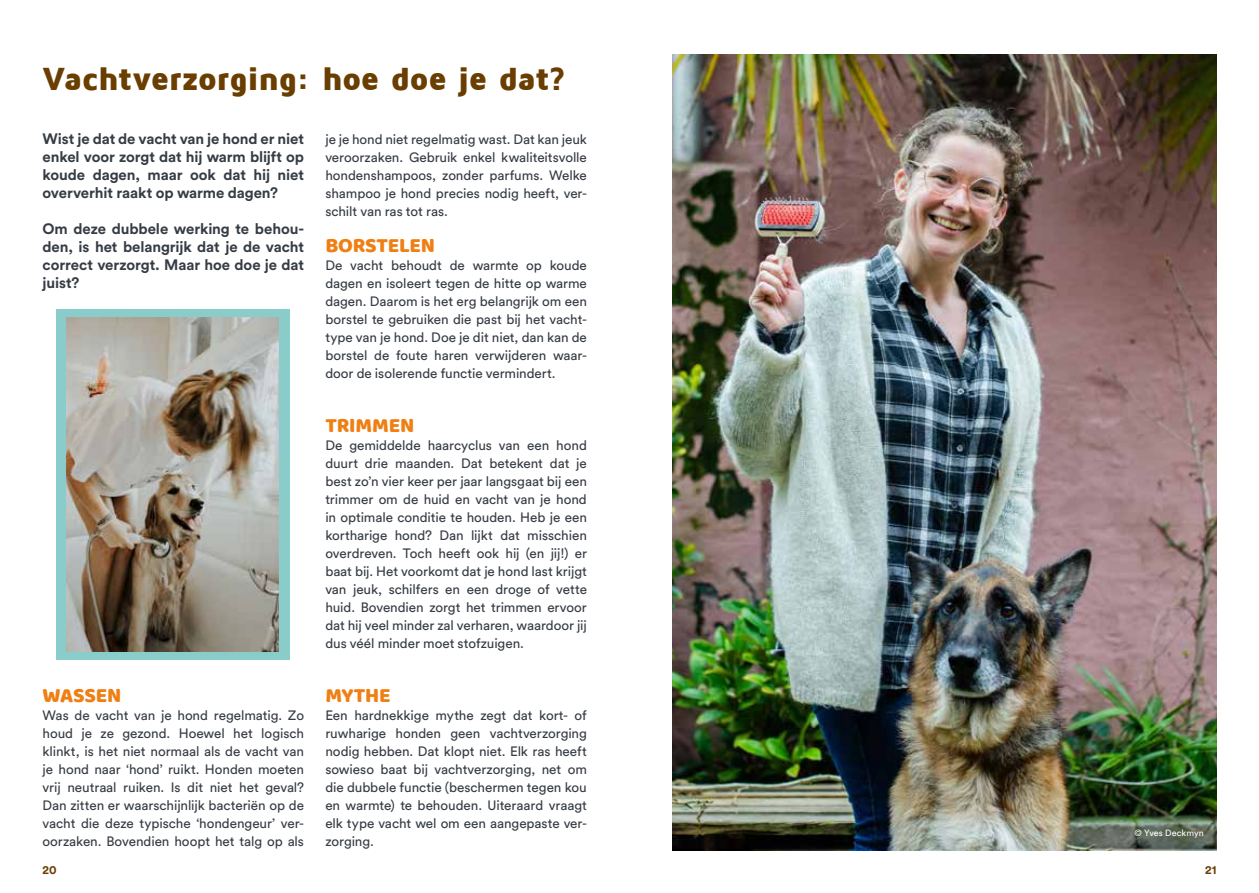
<style>
.page{position:relative;width:1259px;height:893px;background:#fff}
.page>*{position:absolute;margin:0;border:0;box-sizing:border-box;transform-origin:0 0}
.t1{font:900 33px "Maven Pro";letter-spacing:-.015em;color:#6a3d00}
.t2{font:21px "Baloo";letter-spacing:-.01em;color:#ef7f13}
.t3{font:700 15px/18px "Circular Std";letter-spacing:-.01em;color:#363c44;text-align:justify}
.t4{font:13.5px/18px "Circular Std";letter-spacing:-.005em;color:#363c44;text-align:justify}
.t5{font:700 12px "Circular Std";color:#6a3d00}
.t6{font:9px "Circular Std";letter-spacing:.01em;color:#fff}
</style>
<div class="page">
<div style="left:56px;top:309px;width:233px;height:351px;background:#89ccca"></div>
<img style="left:66px;top:318px;width:213px;height:333px">
<img style="left:672px;top:54px;width:544px;height:796px">
<h1 class="t1" style="left:43px;top:61px;width:525px">Vachtverzorging: hoe doe je dat?</h1>
<p class="t3" style="left:43px;top:129px;width:263px">Wist je dat de vacht van je hond er niet enkel voor zorgt dat hij warm blijft op koude dagen, maar ook dat hij niet oververhit raakt op warme dagen?</p>
<p class="t3" style="left:43px;top:219px;width:263px">Om deze dubbele werking te behou&shy;den, is het belangrijk dat je de vacht correct verzorgt. Maar hoe doe je dat juist?</p>
<p class="t4" style="left:325px;top:130px;width:263px">je je hond niet regelmatig wast. Dat kan jeuk veroorzaken. Gebruik enkel kwaliteitsvolle hondenshampoos, zonder parfums. Welke shampoo je hond precies nodig heeft, ver&shy;schilt van ras tot ras.</p>
<h2 class="t2" style="left:325px;top:232px;width:111px">BORSTELEN</h2>
<p class="t4" style="left:325px;top:256px;width:263px">De vacht behoudt de warmte op koude dagen en isoleert tegen de hitte op warme dagen. Daarom is het erg belangrijk om een borstel te gebruiken die past bij het vacht&shy;type van je hond. Doe je dit niet, dan kan de borstel de foute haren verwijderen waar&shy;door de isolerende functie vermindert.</p>
<h2 class="t2" style="left:43px;top:682px;width:80px">WASSEN</h2>
<p class="t4" style="left:43px;top:706px;width:263px">Was de vacht van je hond regelmatig. Zo houd je ze gezond. Hoewel het logisch klinkt, is het niet normaal als de vacht van je hond naar ‘hond’ ruikt. Honden moeten vrij neutraal ruiken. Is dit niet het geval?<br>Dan zitten er waarschijnlijk bacteriën op de vacht die deze typische ‘hondengeur’ ver&shy;oorzaken. Bovendien hoopt het talg op als</p>
<h2 class="t2" style="left:325px;top:412px;width:90px">TRIMMEN</h2>
<p class="t4" style="left:325px;top:436px;width:263px">De gemiddelde haarcyclus van een hond duurt drie maanden. Dat betekent dat je best zo’n vier keer per jaar langsgaat bij een trimmer om de huid en vacht van je hond in optimale conditie te houden. Heb je een kortharige hond? Dan lijkt dat misschien overdreven. Toch heeft ook hij (en jij!) er baat bij. Het voorkomt dat je hond last krijgt van jeuk, schilfers en een droge of vette huid. Bovendien zorgt het trimmen ervoor dat hij veel minder zal verharen, waardoor jij dus véél minder moet stofzuigen.</p>
<h2 class="t2" style="left:325px;top:682px;width:67px">MYTHE</h2>
<p class="t4" style="left:325px;top:706px;width:263px">Een hardnekkige mythe zegt dat kort- of ruwharige honden geen vachtverzorging nodig hebben. Dat klopt niet. Elk ras heeft sowieso baat bij vachtverzorging, net om die dubbele functie (beschermen tegen kou en warmte) te behouden. Uiteraard vraagt elk type vacht wel om een aangepaste ver&shy;zorging.</p>
<p class="t6" style="left:1134px;top:828px;width:71px">© Yves Deckmyn</p>
<p class="t5" style="left:43px;top:862px;width:16px">20</p>
<p class="t5" style="left:1205px;top:862px;width:13px">21</p>
</div>
